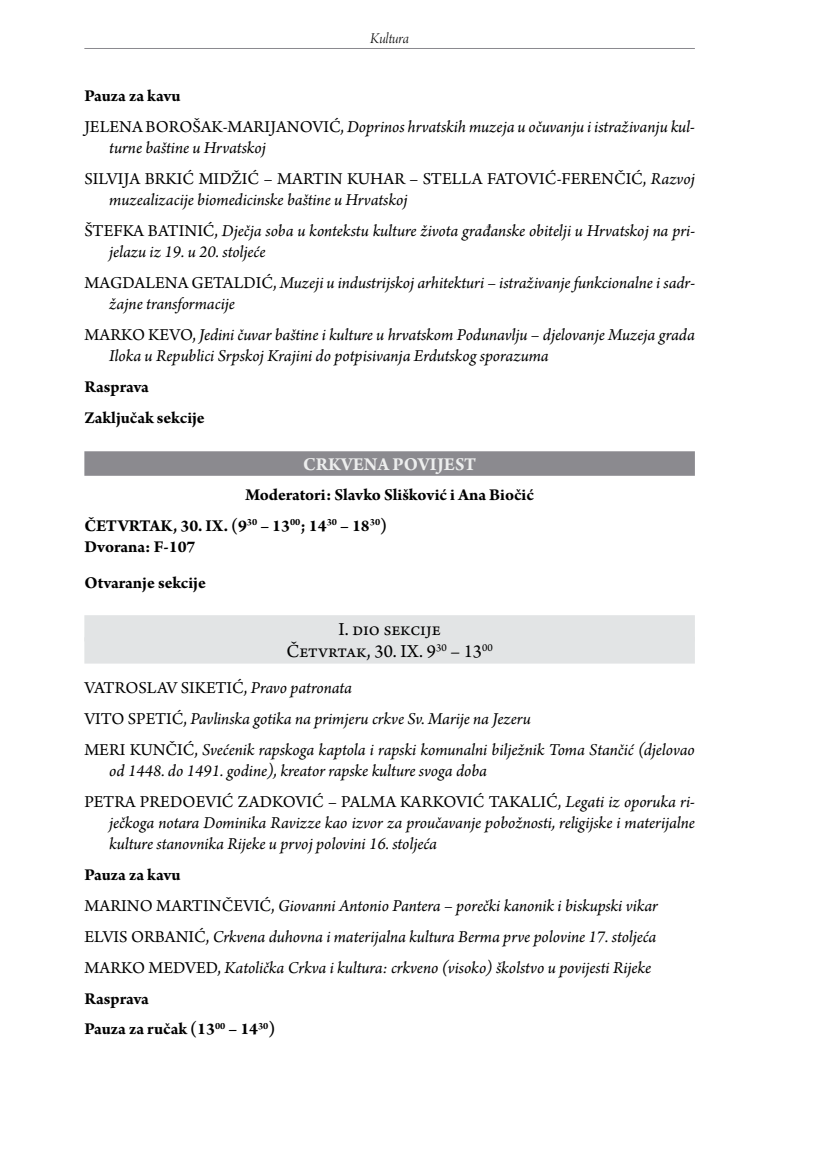
<style>
.page{position:relative;width:819px;height:1166px;background:#fff}
.page>*{position:absolute;margin:0;border:0;box-sizing:border-box;transform-origin:0 0}
.t1{font:19.25px/22.1px "Arno Pro";color:#000;text-align:center}
.t2{font:700 19.25px "Arno Pro";color:#edeeee}
.t3{font:italic 17.5px/31px "Arno Pro";letter-spacing:-.005em;color:#000}
.t4{font:700 17.5px/31px "Arno Pro";letter-spacing:-.005em;color:#000}
.t5{font:17.5px/31px "Arno Pro";color:#000}
.t6{font:15.75px "Arno Pro Light Italic Display";letter-spacing:-.005em;color:#000}
.s1{font-weight:700;font-style:normal}
.s2{font-style:normal}
.s3{font-style:italic}
</style>
<div class="page">
<hr style="left:84px;top:48px;width:610px;height:1px;background:#8b8a8f">
<div style="left:84px;top:451px;width:610px;height:25px;background:#8b8a8f"></div>
<div style="left:84px;top:615px;width:610px;height:26px;background:#e2e4e5"></div>
<div style="left:84px;top:637px;width:610px;height:26px;background:#e2e4e5"></div>
<p class="t6" style="left:370px;top:30px;width:40px">Kultura</p>
<p class="t3" style="left:84px;top:81px;width:612px"><span class="s1">Pauza za kavu<br></span><span class="s2">JELENA BOROŠAK-MARIJANOVIĆ,</span> Doprinos hrvatskih muzeja u očuvanju i istraživanju kul-</p>
<p class="t5" style="left:84px;top:133px;width:612px;text-indent:25px"><span class="s3">turne baštine u Hrvatskoj<br></span>SILVIJA BRKIĆ MIDŽIĆ – MARTIN KUHAR – STELLA FATOVIĆ-FERENČIĆ, <span class="s3">Razvoj</span></p>
<p class="t3" style="left:84px;top:185px;width:612px;text-indent:25px">muzealizacije biomedicinske baštine u Hrvatskoj<br><span class="s2">ŠTEFKA BATINIĆ,</span> Dječja soba u kontekstu kulture života građanske obitelji u Hrvatskoj na pri-</p>
<p class="t3" style="left:84px;top:237px;width:612px;text-indent:25px">jelazu iz 19. u 20. stoljeće<br><span class="s2">MAGDALENA GETALDIĆ,</span> Muzeji u industrijskoj arhitekturi – istraživanje funkcionalne i sadr-</p>
<p class="t3" style="left:84px;top:289px;width:612px;text-indent:25px">žajne transformacije<br><span class="s2">MARKO KEVO,</span> Jedini čuvar baštine i kulture u hrvatskom Podunavlju – djelovanje Muzeja grada</p>
<p class="t3" style="left:109px;top:341px;width:441px">Iloka u Republici Srpskoj Krajini do potpisivanja Erdutskog sporazuma</p>
<p class="t4" style="left:84px;top:372px;width:122px">Rasprava<br>Zaključak sekcije</p>
<p class="t2" style="left:303px;top:453px;width:174px">CRKVENA POVIJEST</p>
<p class="t4" style="left:84px;top:480px;width:451px;text-indent:161px">Moderatori: Slavko Slišković i Ana Biočić<br>ČETVRTAK, 30. IX. (9<sup>30</sup> – 13<sup>00</sup>; 14<sup>30</sup> – 18<sup>30</sup>)</p>
<p class="t4" style="left:84px;top:530px;width:123px;line-height:35.9px">Dvorana: F-107<br>Otvaranje sekcije</p>
<p class="t1" style="left:286px;top:619px;width:208px">I. dio sekcije<br>Četvrtak, 30. IX. 9<sup>30</sup> – 13<sup>00</sup></p>
<p class="t3" style="left:84px;top:673px;width:612px"><span class="s2">VATROSLAV SIKETIĆ,</span> Pravo patronata<br><span class="s2">VITO SPETIĆ,</span> Pavlinska gotika na primjeru crkve Sv. Marije na Jezeru<br><span class="s2">MERI KUNČIĆ,</span> Svećenik rapskoga kaptola i rapski komunalni bilježnik Toma Stančić (djelovao</p>
<p class="t3" style="left:84px;top:756px;width:612px;text-indent:25px">od 1448. do 1491. godine), kreator rapske kulture svoga doba<br><span class="s2">PETRA PREDOEVIĆ ZADKOVIĆ – PALMA KARKOVIĆ TAKALIĆ,</span> Legati iz oporuka ri-</p>
<p class="t3" style="left:109px;top:813px;width:587px;line-height:21px">ječkoga notara Dominika Ravizze kao izvor za proučavanje pobožnosti, religijske i materijalne kulture stanovnika Rijeke u prvoj polovini 16. stoljeća</p>
<p class="t3" style="left:84px;top:860px;width:575px"><span class="s1">Pauza za kavu<br></span><span class="s2">MARINO MARTINČEVIĆ,</span> Giovanni Antonio Pantera – porečki kanonik i biskupski vikar <span class="s2">ELVIS ORBANIĆ,</span> Crkvena duhovna i materijalna kultura Berma prve polovine 17. stoljeća <span class="s2">MARKO MEDVED,</span> Katolička Crkva i kultura: crkveno (visoko) školstvo u povijesti Rijeke <span class="s1">Rasprava<br>Pauza za ručak (13</span><sup>00</sup> <span class="s1">– 14</span><sup>30</sup><span class="s1">)</span></p>
</div>
